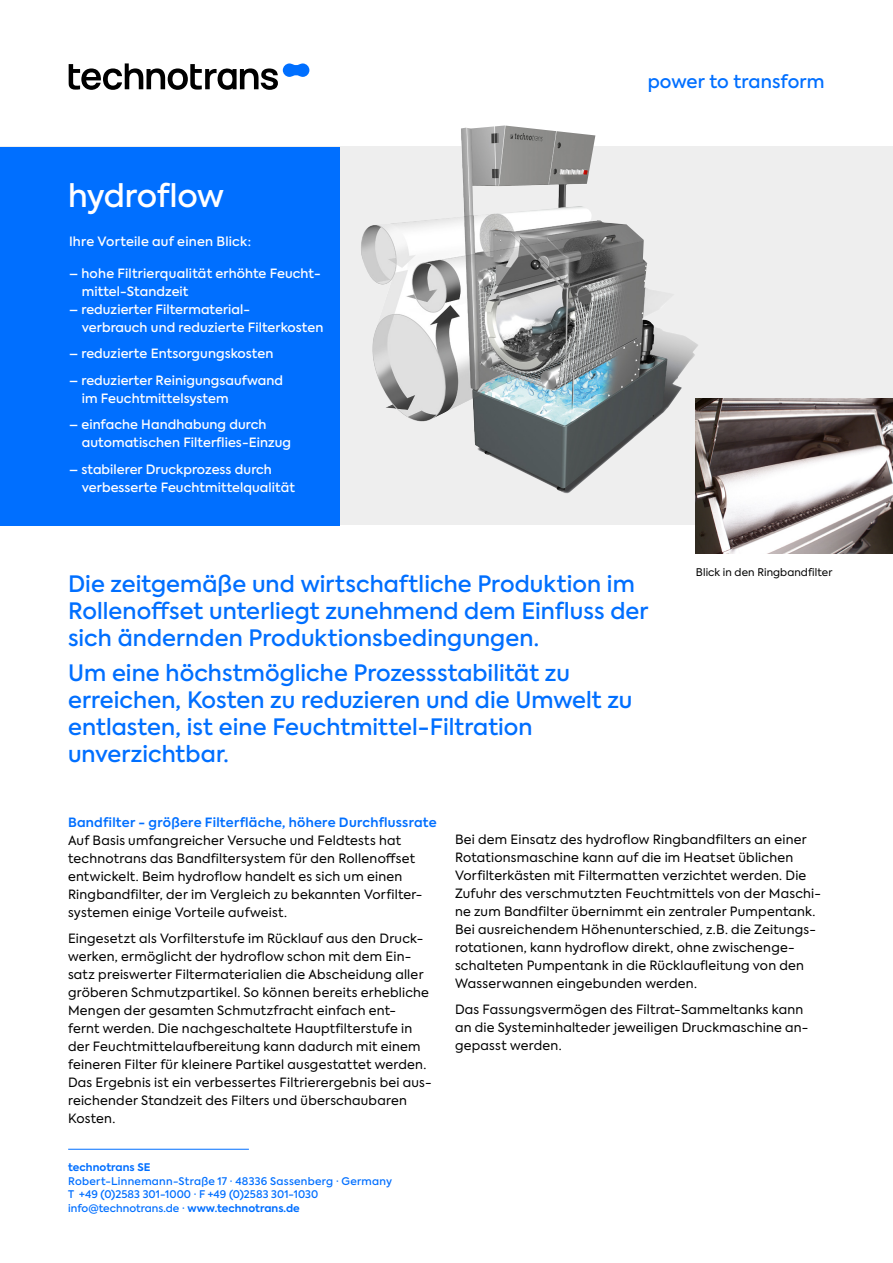
<style>
.page{position:relative;width:893px;height:1263px;background:#fff}
.page>*{position:absolute;margin:0;border:0;box-sizing:border-box;transform-origin:0 0}
.TEC_Headline_groß_An{font:500 31.5px "Axiforma";letter-spacing:-.02em;color:#fff}
.Anleser{font:500 22.5px/27px "Axiforma";letter-spacing:.005em;color:#006fff}
.Anleser-2{font:500 18px "Axiforma";letter-spacing:.005em;color:#006fff}
.Anleser-3{font:12.75px/18px "Axiforma";letter-spacing:.02em;color:#000}
.Aufzählung_Infobox_V{font:500 12.75px/18px "Axiforma";letter-spacing:.005em;color:#fff}
.TEC_Fließtext{font:500 12.75px/18px "Axiforma";letter-spacing:.015em;color:#fff}
.t1{font:500 10.5px/13.5px "Axiforma";letter-spacing:.01em;color:#006fff}
.Bildunterschrift_reg{font:10.5px "Axiforma";letter-spacing:.005em;color:#000}
.s1{font-weight:600;color:#006fff}
.s2{font-weight:700}
</style>
<div class="page">
<div style="left:0;top:147px;width:893px;height:378px;background:#eee"></div>
<div style="left:0;top:148px;width:340px;height:378px;background:#006fff"></div>
<hr style="left:68px;top:1149px;width:181px;height:1px;background:#006fff">
<img style="left:696px;top:399px;width:197px;height:155px">
<img style="left:357px;top:125px;width:342px;height:370px">
<svg style="left:69px;top:63px;width:240px;height:27px"></svg>
<p class="TEC_Headline_groß_An" style="left:68px;top:175px;width:158px">hydroflow</p>
<p class="TEC_Fließtext" style="left:69px;top:233px;width:184px">Ihre Vorteile auf einen Blick:</p>
<p class="TEC_Fließtext" style="left:82px;top:264px;width:240px;text-indent:-13px">– hohe Filtrierqualität erhöhte Feucht&shy;mittel-Standzeit</p>
<p class="Aufzählung_Infobox_V" style="left:82px;top:300px;width:243px;text-indent:-13px">– reduzierter Filtermaterial-<br>verbrauch und reduzierte Filterkosten</p>
<p class="Aufzählung_Infobox_V" style="left:69px;top:345px;width:206px">– reduzierte Entsorgungskosten</p>
<p class="Aufzählung_Infobox_V" style="left:82px;top:371px;width:203px;text-indent:-13px">– reduzierter Reinigungsaufwand im Feuchtmittelsystem</p>
<p class="Aufzählung_Infobox_V" style="left:82px;top:416px;width:211px;text-indent:-13px">– einfache Handhabung durch automatischen Filterflies-Einzug</p>
<p class="Aufzählung_Infobox_V" style="left:82px;top:460px;width:215px;text-indent:-13px">– stabilerer Druckprozess durch verbesserte Feuchtmittelqualität</p>
<p class="Anleser-2" style="left:648px;top:70px;width:178px">power to transform</p>
<p class="Anleser" style="left:68px;top:570px;width:582px">Die zeitgemäße und wirtschaftliche Produktion im<br>Rollenoffset unterliegt zunehmend dem Einfluss der sich ändernden Produktionsbedingungen.</p>
<p class="Anleser" style="left:68px;top:660px;width:566px">Um eine höchstmögliche Prozessstabilität zu erreichen, Kosten zu reduzieren und die Umwelt zu entlasten, ist eine Feuchtmittel-Filtration unverzichtbar.</p>
<p class="Bildunterschrift_reg" style="left:696px;top:565px;width:138px">Blick in den Ringbandfilter</p>
<p class="Anleser-3" style="left:68px;top:813px;width:370px"><span class="s1">Bandfilter - größere Filterfläche, höhere Durchflussrate </span>Auf Basis umfangreicher Versuche und Feldtests hat technotrans das Bandfiltersystem für den Rollenoffset entwickelt. Beim hydroflow handelt es sich um einen Ringbandfilter, der im Vergleich zu bekannten Vorfilter&shy;systemen einige Vorteile aufweist.</p>
<p class="Anleser-3" style="left:68px;top:930px;width:365px">Eingesetzt als Vorfilterstufe im Rücklauf aus den Druck&shy;werken, ermöglicht der hydroflow schon mit dem Ein&shy;satz preiswerter Filtermaterialien die Abscheidung aller gröberen Schmutzpartikel. So können bereits erhebliche Mengen der gesamten Schmutzfracht einfach ent-<br>fernt werden. Die nachgeschaltete Hauptfilterstufe in der Feuchtmittelaufbereitung kann dadurch mit einem feineren Filter für kleinere Partikel ausgestattet werden.<br>Das Ergebnis ist ein verbessertes Filtrierergebnis bei aus&shy;reichender Standzeit des Filters und überschaubaren Kosten.</p>
<p class="t1" style="left:68px;top:1161px;width:325px"><span class="s2">technotrans SE<br></span>Robert-Linnemann-Straße 17 · 48336 Sassenberg · Germany</p>
<p class="t1" style="left:68px;top:1188px;width:252px">T +49 (0)2583 301-1000 · F +49 (0)2583 301-1030</p>
<p class="t1" style="left:68px;top:1201px;width:233px">info@technotrans.de · <span class="s2">www.technotrans.de</span></p>
<p class="Anleser-3" style="left:455px;top:830px;width:368px">Bei dem Einsatz des hydroflow Ringbandfilters an einer Rotationsmaschine kann auf die im Heatset üblichen Vorfilterkästen mit Filtermatten verzichtet werden. Die Zufuhr des verschmutzten Feuchtmittels von der Maschi&shy;ne zum Bandfilter übernimmt ein zentraler Pumpentank.<br>Bei ausreichendem Höhenunterschied, z.B. die Zeitungs&shy;rotationen, kann hydroflow direkt, ohne zwischenge&shy;schalteten Pumpentank in die Rücklaufleitung von den Wasserwannen eingebunden werden.</p>
<p class="Anleser-3" style="left:455px;top:1001px;width:355px">Das Fassungsvermögen des Filtrat-Sammeltanks kann an die Systeminhalteder jeweiligen Druckmaschine an&shy;gepasst werden.</p>
</div>
